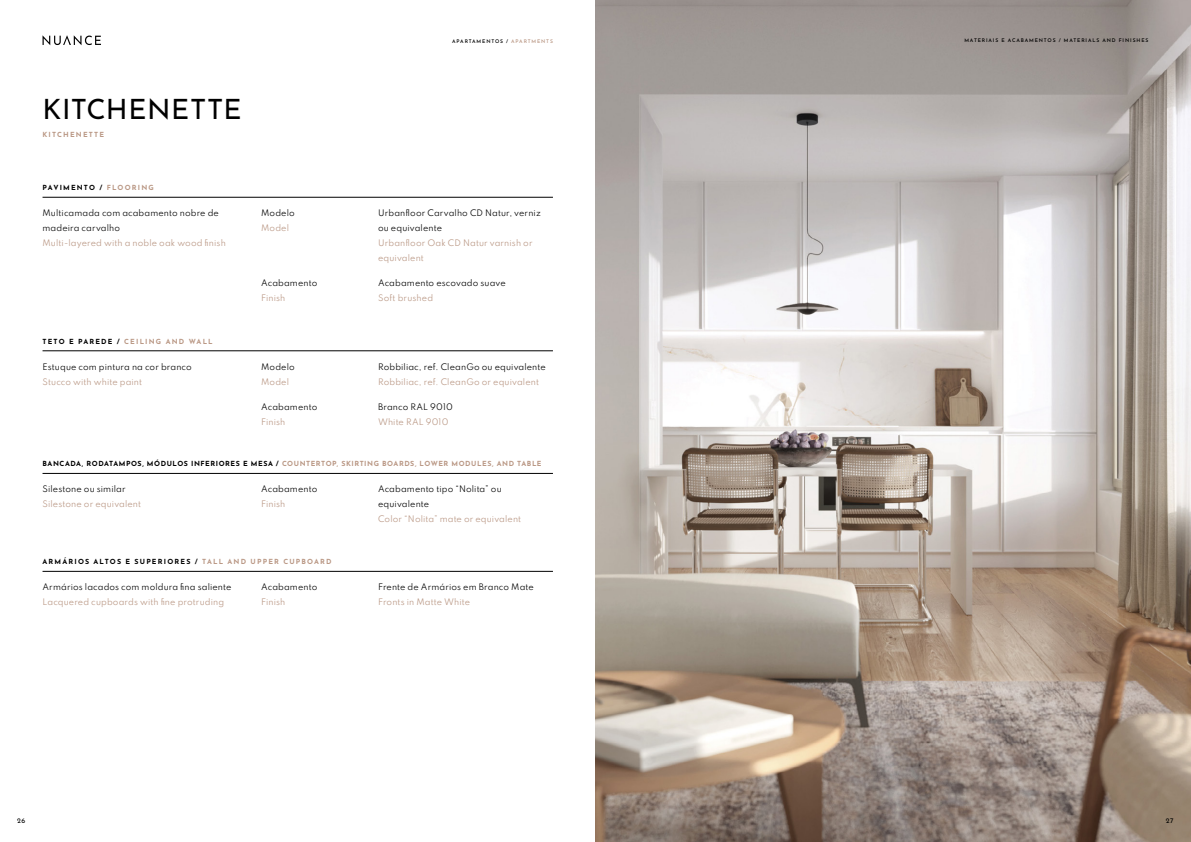
<style>
.page{position:relative;width:1191px;height:842px;background:#fff}
.page>*{position:absolute;margin:0;border:0;box-sizing:border-box;transform-origin:0 0}
.t1{font:28px "Josefin Sans";letter-spacing:.015em;color:#000}
.t2{font:8px/15px "Spartan";letter-spacing:.015em;color:#000}
.t3{font:8px/15px "Spartan";letter-spacing:.015em;color:#ba9885}
.t4{font:700 7px "Josefin Sans";letter-spacing:.08em;color:#ba9885}
.t5{font:700 7px "Josefin Sans";letter-spacing:.17em;color:#000}
.t6{font:700 7px "Josefin Sans";letter-spacing:.17em;color:#ba9885}
.t7{font:700 7px "Josefin Sans";letter-spacing:.165em;color:#ba9885}
.t8{font:7px "Josefin Sans";color:#000}
.t9{font:600 5px "Josefin Sans";letter-spacing:.175em;color:#000}
.s1{color:#ba9885}
.s2{color:#000}
</style>
<div class="page">
<svg style="left:43px;top:35px;width:58px;height:10px"></svg>
<img style="left:595px;top:0;width:596px;height:842px">
<hr style="left:43px;top:197px;width:510px;height:1px;background:#000">
<hr style="left:43px;top:351px;width:510px;height:1px;background:#000">
<hr style="left:43px;top:473px;width:510px;height:1px;background:#000">
<hr style="left:43px;top:571px;width:510px;height:1px;background:#000">
<h1 class="t1" style="left:43px;top:86px;width:201px">KITCHENETTE</h1>
<p class="t7" style="left:43px;top:128px;width:63px">KITCHENETTE</p>
<p class="t5" style="left:43px;top:182px;width:113px">PAVIMENTO / <span class="s1">FLOORING</span></p>
<p class="t2" style="left:43px;top:205px;width:178px">Multicamada com acabamento nobre de madeira carvalho</p>
<p class="t3" style="left:43px;top:235px;width:185px">Multi-layered with a noble oak wood finish</p>
<p class="t6" style="left:43px;top:335px;width:172px"><span class="s2">TETO E PAREDE /</span> CEILING AND WALL</p>
<p class="t2" style="left:43px;top:359px;width:151px">Estuque com pintura na cor branco</p>
<p class="t3" style="left:43px;top:374px;width:101px">Stucco with white paint</p>
<p class="t2" style="left:261px;top:205px;width:35px">Modelo</p>
<p class="t3" style="left:261px;top:220px;width:29px">Model</p>
<p class="t2" style="left:261px;top:275px;width:58px">Acabamento</p>
<p class="t3" style="left:261px;top:290px;width:26px">Finish</p>
<p class="t2" style="left:261px;top:359px;width:35px">Modelo</p>
<p class="t3" style="left:261px;top:374px;width:29px">Model</p>
<p class="t2" style="left:261px;top:399px;width:58px">Acabamento</p>
<p class="t3" style="left:261px;top:414px;width:26px">Finish</p>
<p class="t9" style="left:452px;top:36px;width:102px">APARTAMENTOS / <span class="s1">APARTMENTS</span></p>
<p class="t9" style="left:964px;top:36px;width:185px">MATERIAIS E ACABAMENTOS / MATERIALS AND FINISHES</p>
<p class="t2" style="left:378px;top:205px;width:164px">Urbanfloor Carvalho CD Natur, verniz ou equivalente</p>
<p class="t3" style="left:378px;top:235px;width:156px">Urbanfloor Oak CD Natur varnish or equivalent</p>
<p class="t2" style="left:378px;top:275px;width:129px">Acabamento escovado suave</p>
<p class="t3" style="left:378px;top:290px;width:57px">Soft brushed</p>
<p class="t2" style="left:378px;top:359px;width:169px">Robbiliac, ref. CleanGo ou equivalente</p>
<p class="t3" style="left:378px;top:374px;width:162px">Robbiliac, ref. CleanGo or equivalent</p>
<p class="t2" style="left:378px;top:399px;width:76px">Branco RAL 9010</p>
<p class="t3" style="left:378px;top:414px;width:72px">White RAL 9010</p>
<p class="t4" style="left:43px;top:458px;width:500px"><span class="s2">BANCADA, RODATAMPOS, MÓDULOS INFERIORES E MESA /</span> COUNTERTOP, SKIRTING BOARDS, LOWER MODULES, AND TABLE</p>
<p class="t2" style="left:43px;top:482px;width:85px">Silestone ou similar</p>
<p class="t3" style="left:43px;top:497px;width:100px">Silestone or equivalent</p>
<p class="t2" style="left:261px;top:481px;width:58px">Acabamento</p>
<p class="t3" style="left:261px;top:496px;width:26px">Finish</p>
<p class="t2" style="left:378px;top:481px;width:125px">Acabamento tipo “Nolita” ou equivalente</p>
<p class="t3" style="left:378px;top:511px;width:145px">Color “Nolita” mate or equivalent</p>
<p class="t5" style="left:43px;top:556px;width:291px">ARMÁRIOS ALTOS E SUPERIORES / <span class="s1">TALL AND UPPER CUPBOARD</span></p>
<p class="t2" style="left:43px;top:579px;width:190px">Armários lacados com moldura fina saliente</p>
<p class="t3" style="left:43px;top:594px;width:183px">Lacquered cupboards with fine protruding</p>
<p class="t2" style="left:261px;top:579px;width:58px">Acabamento</p>
<p class="t3" style="left:261px;top:594px;width:26px">Finish</p>
<p class="t2" style="left:378px;top:579px;width:157px">Frente de Armários em Branco Mate</p>
<p class="t3" style="left:378px;top:594px;width:94px">Fronts in Matte White</p>
<p class="t8" style="left:17px;top:815px;width:10px">26</p>
<p class="t8" style="left:1165px;top:815px;width:9px">27</p>
</div>
